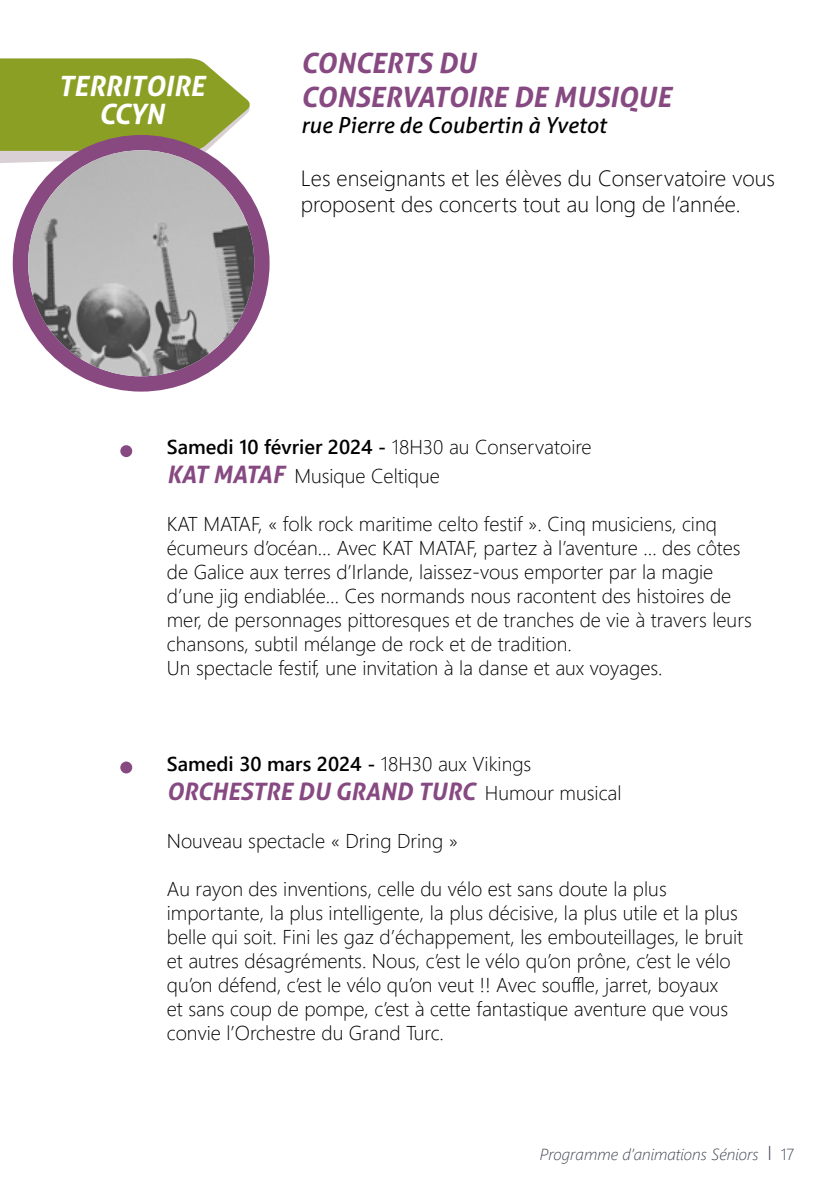
<style>
.page{position:relative;width:840px;height:1191px;background:#fff}
.page>*{position:absolute;margin:0;border:0;box-sizing:border-box;transform-origin:0 0}
.t1{font:italic 700 28px/33.6px "Aller";color:#874981}
.t2{font:italic 700 28px/28px "Aller";color:#fff;text-align:center}
.t3{font:italic 700 24px "Aller";color:#874981}
.t4{font:300 22px/26.4px "Segoe UI";color:#000}
.t5{font:italic 22px "Aller";color:#000}
.t6{font:300 20px/24px "Segoe UI";color:#000}
.t7{font:600 20px "Segoe UI";color:#000}
.t8{font:italic 300 16px "Segoe UI";color:#404752}
.s1{font-weight:600}
.s2{font-family:"Aller";font-weight:700;font-style:italic;font-size:24px;color:#874981}
.s3{font-weight:300}
.s4{font-family:"Segoe UI";font-weight:300;font-style:normal;font-size:20px;color:#000}
.s5{font-style:normal;font-size:20px}
.s6{font-style:normal}
</style>
<div class="page">
<svg style="left:0;top:58px;width:250px;height:105px;background:#9bab43"></svg>
<div style="left:13px;top:135px;width:256px;height:256px;background:#884981;border-radius:50%"></div>
<img style="left:28px;top:150px;width:226px;height:226px;border-radius:113px">
<div style="left:120px;top:445px;width:12px;height:12px;background:#874981;border-radius:50%"></div>
<div style="left:120px;top:761px;width:12px;height:12px;background:#874981;border-radius:50%"></div>
<h1 class="t2" style="left:58px;top:72px;width:148px">TERRITOIRE<br>CCYN</h1>
<h1 class="t1" style="left:300px;top:46px;width:371px">CONCERTS DU<br>CONSERVATOIRE DE MUSIQUE</h1>
<p class="t5" style="left:300px;top:112px;width:306px">rue Pierre de Coubertin à Yvetot</p>
<p class="t4" style="left:300px;top:163px;width:475px">Les enseignants et les élèves du Conservatoire vous proposent des concerts tout au long de l’année.</p>
<p class="t6" style="left:167px;top:431px;width:426px;line-height:28.8px"><span class="s1">Samedi 10 février 2024 -</span> 18H30 au Conservatoire<br><span class="s2">KAT MATAF</span> Musique Celtique</p>
<p class="t6" style="left:167px;top:510px;width:586px">KAT MATAF, « folk rock maritime celto festif ». Cinq musiciens, cinq écumeurs d’océan… Avec KAT MATAF, partez à l’aventure … des côtes de Galice aux terres d’Irlande, laissez-vous emporter par la magie d’une jig endiablée… Ces normands nous racontent des histoires de mer, de personnages pittoresques et de tranches de vie à travers leurs chansons, subtil mélange de rock et de tradition.<br>Un spectacle festif, une invitation à la danse et aux voyages.</p>
<p class="t7" style="left:167px;top:745px;width:366px">Samedi 30 mars 2024 - <span class="s3">18H30 aux Vikings</span></p>
<p class="t3" style="left:167px;top:776px;width:456px">ORCHESTRE DU GRAND TURC <span class="s4">Humour musical</span></p>
<p class="t6" style="left:167px;top:827px;width:292px">Nouveau spectacle « Dring Dring »</p>
<p class="t6" style="left:167px;top:875px;width:577px">Au rayon des inventions, celle du vélo est sans doute la plus importante, la plus intelligente, la plus décisive, la plus utile et la plus belle qui soit. Fini les gaz d’échappement, les embouteillages, le bruit et autres désagréments. Nous, c’est le vélo qu’on prône, c’est le vélo qu’on défend, c’est le vélo qu’on veut !! Avec souffle, jarret, boyaux<br>et sans coup de pompe, c’est à cette fantastique aventure que vous convie l’Orchestre du Grand Turc.</p>
<p class="t8" style="left:539px;top:1139px;width:256px">Programme d’animations Séniors <span class="s5">I</span> <span class="s6">17</span></p>
</div>
